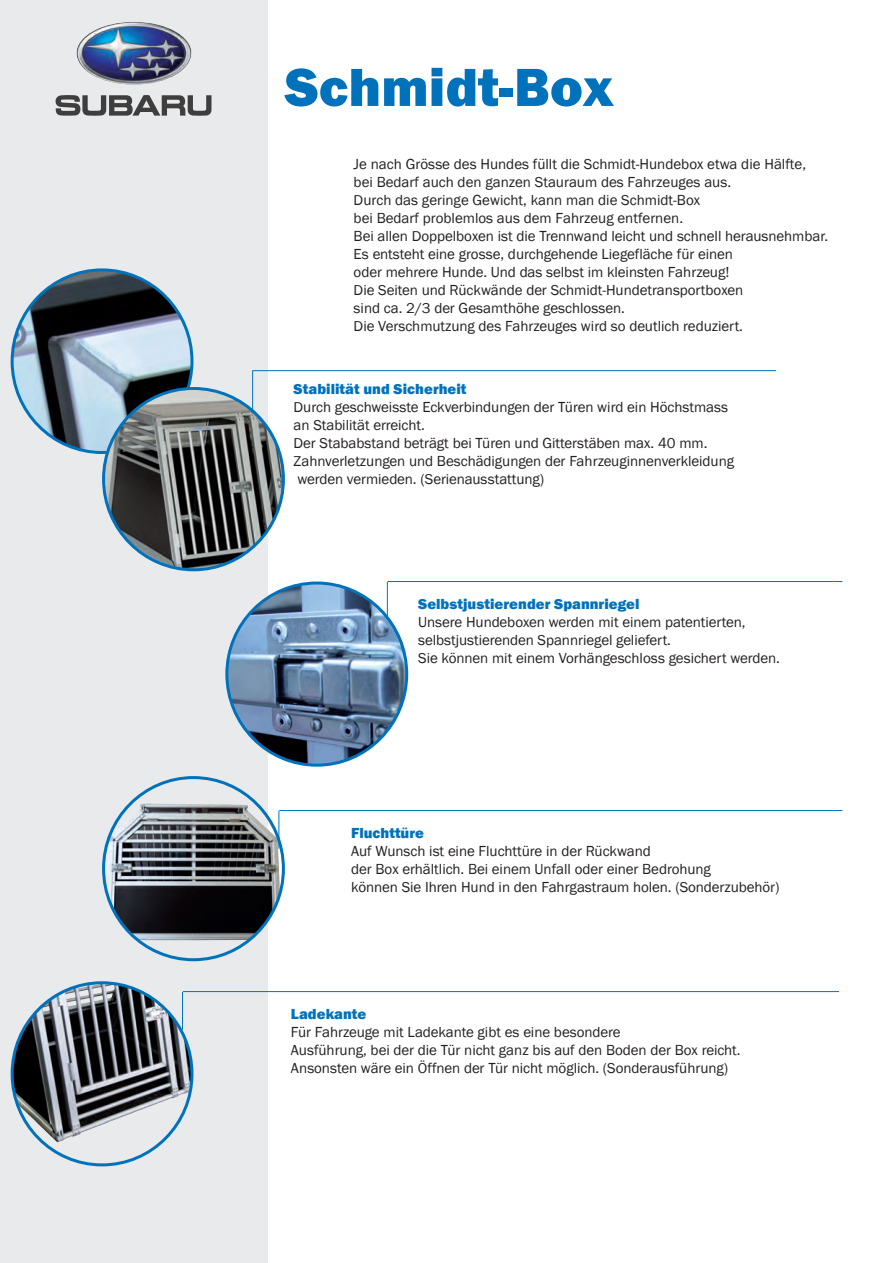
<style>
.page{position:relative;width:893px;height:1263px;background:#fff}
.page>*{position:absolute;margin:0;border:0;box-sizing:border-box;transform-origin:0 0}
.t1{font:800 55.5px "Franklin Gothic";color:#0072bc}
.t2{font:15px/18px "Franklin Gothic";color:#231f20}
.t3{font:800 15px "Franklin Gothic";letter-spacing:.005em;color:#0072bc}
</style>
<div class="page">
<div style="left:0;top:0;width:268px;height:1263px;background:#e9eaec"></div>
<img style="left:77px;top:22px;width:114px;height:62px">
<svg style="left:56px;top:95px;width:155px;height:21px"></svg>
<img style="left:12px;top:272px;width:180px;height:180px">
<img style="left:104px;top:388px;width:179px;height:182px">
<img style="left:228px;top:583px;width:179px;height:182px">
<hr style="left:253px;top:370px;width:523px;height:1px;background:#0072bc">
<hr style="left:252px;top:370px;width:1px;height:42px;background:#0072bc">
<hr style="left:387px;top:582px;width:1px;height:38px;background:#0072bc">
<hr style="left:388px;top:581px;width:454px;height:1px;background:#0072bc">
<img style="left:104px;top:777px;width:179px;height:175px">
<img style="left:12px;top:983px;width:180px;height:182px">
<hr style="left:279px;top:811px;width:1px;height:37px;background:#0072bc">
<hr style="left:279px;top:810px;width:563px;height:1px;background:#0072bc">
<hr style="left:182px;top:992px;width:1px;height:38px;background:#0072bc">
<hr style="left:183px;top:991px;width:656px;height:1px;background:#0072bc">
<h1 class="t1" style="left:285px;top:55px;width:330px">Schmidt-Box</h1>
<p class="t2" style="left:354px;top:155px;width:476px">Je nach Grösse des Hundes füllt die Schmidt-Hundebox etwa die Hälfte, bei Bedarf auch den ganzen Stauraum des Fahrzeuges aus.<br>Durch das geringe Gewicht, kann man die Schmidt-Box<br>bei Bedarf problemlos aus dem Fahrzeug entfernen.<br>Bei allen Doppelboxen ist die Trennwand leicht und schnell herausnehmbar.<br>Es entsteht eine grosse, durchgehende Liegefläche für einen<br>oder mehrere Hunde. Und das selbst im kleinsten Fahrzeug!<br>Die Seiten und Rückwände der Schmidt-Hundetransportboxen<br>sind ca. 2/3 der Gesamthöhe geschlossen.<br>Die Verschmutzung des Fahrzeuges wird so deutlich reduziert.</p>
<p class="t3" style="left:294px;top:381px;width:174px">Stabilität und Sicherheit</p>
<p class="t2" style="left:294px;top:398px;width:442px">Durch geschweisste Eckverbindungen der Türen wird ein Höchstmass an Stabilität erreicht.<br>Der Stababstand beträgt bei Türen und Gitterstäben max. 40 mm.<br>Zahnverletzungen und Beschädigungen der Fahrzeuginnenverkleidung werden vermieden. (Serienausstattung)</p>
<p class="t3" style="left:418px;top:595px;width:223px">Selbstjustierender Spannriegel</p>
<p class="t2" style="left:418px;top:613px;width:363px">Unsere Hundeboxen werden mit einem patentierten, selbstjustierenden Spannriegel geliefert.<br>Sie können mit einem Vorhängeschloss gesichert werden.</p>
<p class="t3" style="left:351px;top:824px;width:74px">Fluchttüre</p>
<p class="t2" style="left:351px;top:842px;width:430px">Auf Wunsch ist eine Fluchttüre in der Rückwand<br>der Box erhältlich. Bei einem Unfall oder einer Bedrohung<br>können Sie Ihren Hund in den Fahrgastraum holen. (Sonderzubehör)</p>
<p class="t3" style="left:291px;top:1005px;width:77px">Ladekante</p>
<p class="t2" style="left:291px;top:1023px;width:451px">Für Fahrzeuge mit Ladekante gibt es eine besondere<br>Ausführung, bei der die Tür nicht ganz bis auf den Boden der Box reicht.<br>Ansonsten wäre ein Öffnen der Tür nicht möglich. (Sonderausführung)</p>
</div>
